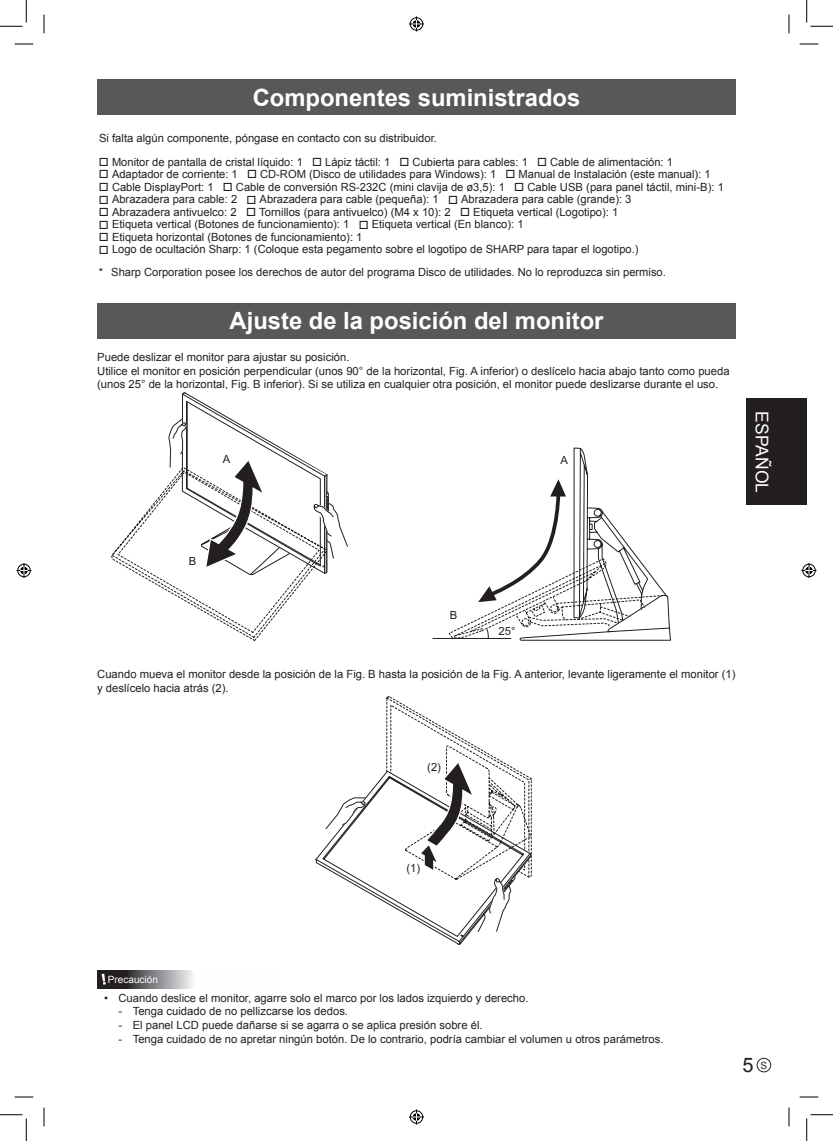
<style>
.page{position:relative;width:833px;height:1141px;background:#fff}
.page>*{position:absolute;margin:0;border:0;box-sizing:border-box;transform-origin:0 0}
.t1{font:700 23.75px "Arial";color:#fff}
.t2{font:20px "Arial";color:#231f20}
.t3{font:17.5px "Arial";color:#fff}
.t4{font:11.25px/13.8px "Arial";color:#231f20}
.t5{font:10px "Arial";color:#fff}
.s1{font-size:10px}
</style>
<div class="page">
<div style="left:746px;top:398px;width:60px;height:107px;background:#231f20"></div>
<div style="left:756px;top:1057px;width:14px;height:15px;border:1px solid #231f20;border-radius:50%"></div>
<div style="left:97px;top:79px;width:638px;height:36px;background:#57585a"></div>
<div style="left:97px;top:303px;width:638px;height:36px;background:#57585a"></div>
<svg style="left:111px;top:392px;width:236px;height:248px"></svg>
<svg style="left:432px;top:447px;width:157px;height:192px"></svg>
<svg style="left:447px;top:479px;width:223px;height:161px"></svg>
<svg style="left:315px;top:696px;width:216px;height:248px"></svg>
<svg style="left:97px;top:970px;width:96px;height:18px;background:#707072"></svg>
<svg style="left:101px;top:973px;width:5px;height:11px"></svg>
<svg style="left:15px;top:43px;width:18px;height:1px"></svg>
<svg style="left:799px;top:43px;width:18px;height:1px"></svg>
<svg style="left:43px;top:15px;width:1px;height:18px"></svg>
<svg style="left:43px;top:1107px;width:1px;height:19px"></svg>
<svg style="left:789px;top:15px;width:1px;height:18px"></svg>
<svg style="left:789px;top:1107px;width:1px;height:19px"></svg>
<svg style="left:15px;top:44px;width:18px;height:1px"></svg>
<svg style="left:799px;top:44px;width:18px;height:1px"></svg>
<svg style="left:15px;top:1096px;width:18px;height:1px"></svg>
<svg style="left:799px;top:1096px;width:18px;height:1px"></svg>
<svg style="left:44px;top:15px;width:1px;height:18px"></svg>
<svg style="left:44px;top:1107px;width:1px;height:19px"></svg>
<svg style="left:788px;top:15px;width:1px;height:18px"></svg>
<svg style="left:788px;top:1107px;width:1px;height:19px"></svg>
<svg style="left:0;top:0;width:27px;height:27px"></svg>
<svg style="left:0;top:1114px;width:27px;height:26px"></svg>
<svg style="left:806px;top:0;width:26px;height:27px"></svg>
<svg style="left:806px;top:1114px;width:26px;height:26px"></svg>
<div style="left:408px;top:16px;width:16px;height:16px;border:3px solid #fff;border-radius:50%"></div>
<svg style="left:409px;top:16px;width:15px;height:15px"></svg>
<div style="left:408px;top:1109px;width:16px;height:15px;border:3px solid #fff;border-radius:50%"></div>
<svg style="left:409px;top:1109px;width:15px;height:15px"></svg>
<div style="left:16px;top:562px;width:16px;height:16px;border:3px solid #fff;border-radius:50%"></div>
<svg style="left:16px;top:563px;width:15px;height:15px"></svg>
<div style="left:800px;top:562px;width:16px;height:16px;border:3px solid #fff;border-radius:50%"></div>
<svg style="left:801px;top:563px;width:15px;height:15px"></svg>
<h1 class="t1" style="left:252px;top:82px;width:329px">Componentes suministrados</h1>
<p class="t4" style="left:99px;top:131px;width:339px">Si falta algún componente, póngase en contacto con su distribuidor.</p>
<p class="t4" style="left:99px;top:155px;width:575px">□ Monitor de pantalla de cristal líquido: 1 □ Lápiz táctil: 1 □ Cubierta para cables: 1 □ Cable de alimentación: 1</p>
<p class="t4" style="left:99px;top:167px;width:613px">□ Adaptador de corriente: 1 □ CD-ROM (Disco de utilidades para Windows): 1 □ Manual de Instalación (este manual): 1</p>
<p class="t4" style="left:99px;top:180px;width:626px">□ Cable DisplayPort: 1 □ Cable de conversión RS-232C (mini clavija de ø3,5): 1 □ Cable USB (para panel táctil, mini-B): 1</p>
<p class="t4" style="left:99px;top:192px;width:533px">□ Abrazadera para cable: 2 □ Abrazadera para cable (pequeña): 1 □ Abrazadera para cable (grande): 3</p>
<p class="t4" style="left:99px;top:205px;width:520px">□ Abrazadera antivuelco: 2 □ Tornillos (para antivuelco) (M4 x 10): 2 □ Etiqueta vertical (Logotipo): 1</p>
<p class="t4" style="left:99px;top:217px;width:426px">□ Etiqueta vertical (Botones de funcionamiento): 1 □ Etiqueta vertical (En blanco): 1</p>
<p class="t4" style="left:99px;top:230px;width:265px">□ Etiqueta horizontal (Botones de funcionamiento): 1</p>
<p class="t4" style="left:99px;top:238px;width:568px;line-height:23.1px">□ Logo de ocultación Sharp: 1 (Coloque esta pegamento sobre el logotipo de SHARP para tapar el logotipo.)<br>* Sharp Corporation posee los derechos de autor del programa Disco de utilidades. No lo reproduzca sin permiso.</p>
<h1 class="t1" style="left:229px;top:305px;width:375px">Ajuste de la posición del monitor</h1>
<p class="t4" style="left:97px;top:350px;width:633px">Puede deslizar el monitor para ajustar su posición.<br>Utilice el monitor en posición perpendicular (unos 90° de la horizontal, Fig. A inferior) o deslícelo hacia abajo tanto como pueda (unos 25° de la horizontal, Fig. B inferior). Si se utiliza en cualquier otra posición, el monitor puede deslizarse durante el uso.</p>
<p class="t4" style="left:222px;top:452px;width:9px">A</p>
<p class="t4" style="left:560px;top:453px;width:9px">A</p>
<h3 class="t3" style="left:773px;top:411px;width:83px;rotate:90deg">ESPAÑOL</h3>
<p class="t4" style="left:189px;top:553px;width:9px">B</p>
<p class="t4" style="left:449px;top:608px;width:9px">B</p>
<p class="t4" style="left:498px;top:624px;width:19px">25°</p>
<p class="t4" style="left:97px;top:667px;width:639px">Cuando mueva el monitor desde la posición de la Fig. B hasta la posición de la Fig. A anterior, levante ligeramente el monitor (1) y deslícelo hacia atrás (2).</p>
<p class="t4" style="left:427px;top:760px;width:15px">(2)</p>
<p class="t4" style="left:406px;top:861px;width:15px">(1)</p>
<p class="t5" style="left:108px;top:972px;width:52px">Precaución</p>
<p class="t4" style="left:104px;top:990px;width:425px">• Cuando deslice el monitor, agarre solo el marco por los lados izquierdo y derecho.</p>
<p class="t4" style="left:118px;top:1004px;width:231px">- Tenga cuidado de no pellizcarse los dedos.</p>
<p class="t4" style="left:118px;top:1018px;width:365px">- El panel LCD puede dañarse si se agarra o se aplica presión sobre él.</p>
<p class="t4" style="left:118px;top:1032px;width:546px">- Tenga cuidado de no apretar ningún botón. De lo contrario, podría cambiar el volumen u otros parámetros.</p>
<h2 class="t2" style="left:742px;top:1051px;width:26px">5 <span class="s1">S</span></h2>
</div>
